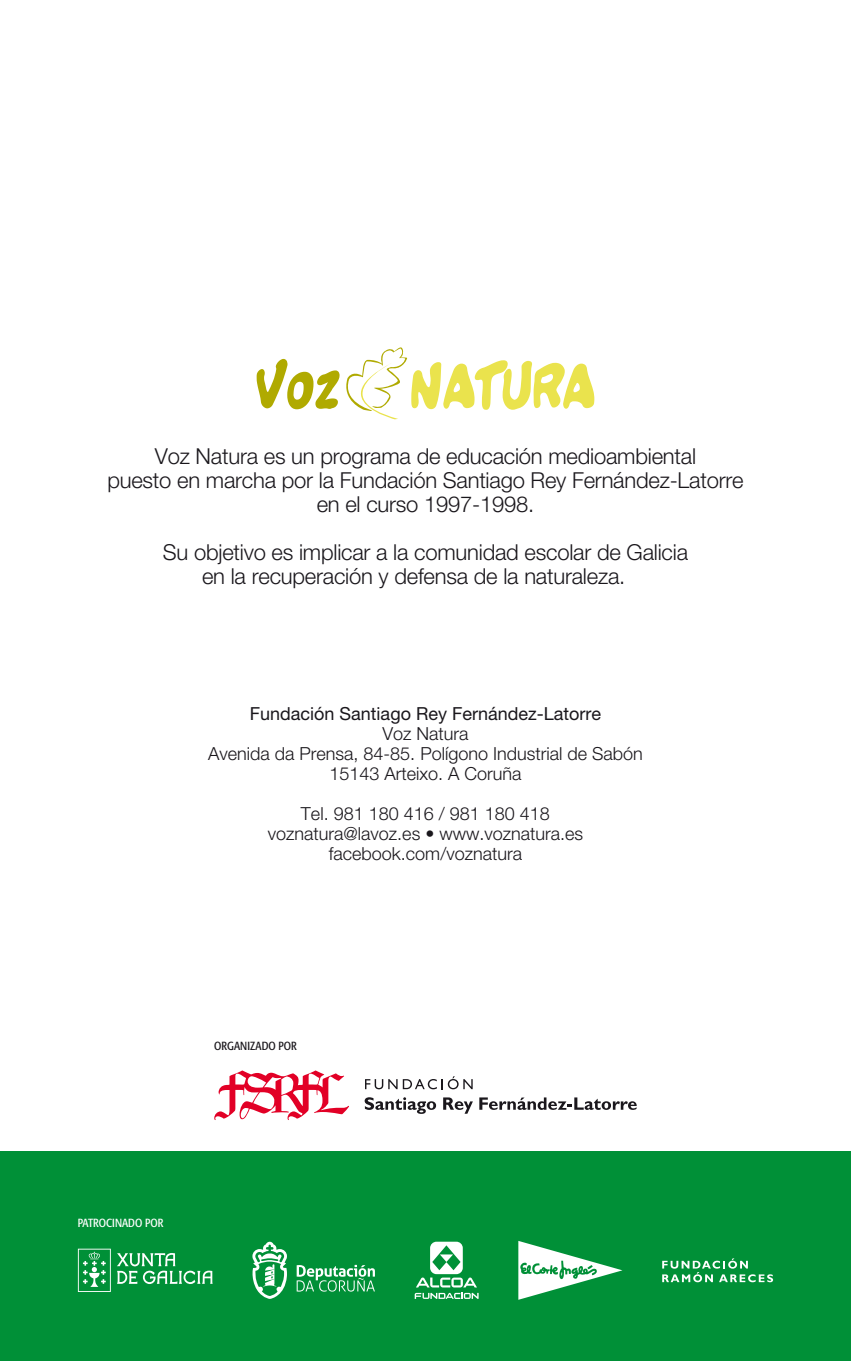
<style>
.page{position:relative;width:851px;height:1361px;background:#fff}
.page>*{position:absolute;margin:0;border:0;box-sizing:border-box;transform-origin:0 0}
.t1{font:300 22px/24px "Helvetica Neue LT Std";letter-spacing:-.01em;color:#1a171c;text-align:center}
.t2{font:300 18px/20px "Helvetica Neue LT Std";color:#1a171c;text-align:center}
.t3{font:18px "Helvetica Neue LT Std";color:#1a171c}
.t4{font:11.6px "Formata Condensed SC";color:#fff}
.t5{font:11.6px "Formata Condensed SC";color:#1a171c}
</style>
<div class="page">
<div style="left:0;top:1151px;width:850px;height:210px;background:#009037"></div>
<svg style="left:256px;top:347px;width:338px;height:72px"></svg>
<svg style="left:214px;top:1070px;width:135px;height:50px"></svg>
<svg style="left:364px;top:1097px;width:72px;height:17px"></svg>
<svg style="left:443px;top:1097px;width:30px;height:16px"></svg>
<svg style="left:479px;top:1097px;width:157px;height:13px"></svg>
<svg style="left:365px;top:1076px;width:107px;height:13px"></svg>
<svg style="left:518px;top:1241px;width:104px;height:58px"></svg>
<svg style="left:662px;top:1258px;width:111px;height:24px"></svg>
<svg style="left:414px;top:1241px;width:64px;height:58px"></svg>
<svg style="left:296px;top:1265px;width:79px;height:26px"></svg>
<svg style="left:252px;top:1241px;width:35px;height:58px"></svg>
<svg style="left:78px;top:1248px;width:135px;height:44px"></svg>
<p class="t1" style="left:107px;top:443px;width:637px">Voz Natura es un programa de educación medioambiental<br>puesto en marcha por la Fundación Santiago Rey Fernández-Latorre en el curso 1997-1998.</p>
<p class="t1" style="left:202px;top:539px;width:487px;text-align:left;text-indent:-39px">Su objetivo es implicar a la comunidad escolar de Galicia en la recuperación y defensa de la naturaleza.</p>
<p class="t3" style="left:250px;top:703px;width:353px">Fundación Santiago Rey Fernández-Latorre</p>
<p class="t2" style="left:208px;top:723px;width:436px">Voz Natura<br>Avenida da Prensa, 84-85. Polígono Industrial de Sabón<br>15143 Arteixo. A Coruña</p>
<p class="t2" style="left:268px;top:803px;width:317px">Tel. 981 180 416 / 981 180 418 voznatura@lavoz.es • www.voznatura.es facebook.com/voznatura</p>
<p class="t5" style="left:214px;top:1038px;width:84px">ORGANIZADO POR</p>
<p class="t4" style="left:78px;top:1216px;width:87px">PATROCINADO POR</p>
</div>
